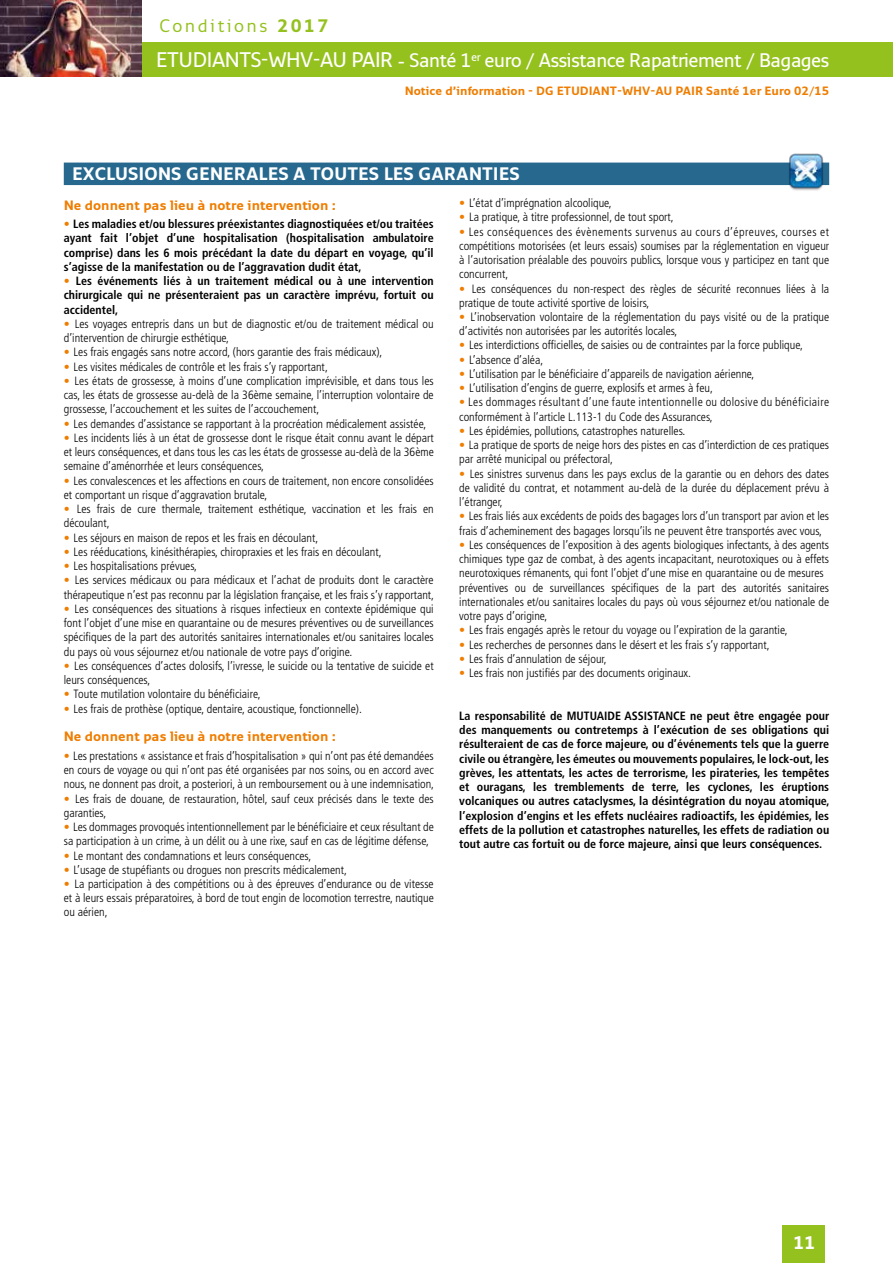
<style>
.page{position:relative;width:893px;height:1263px;background:#fff}
.page>*{position:absolute;margin:0;border:0;box-sizing:border-box;transform-origin:0 0}
.t1{font:600 19.5px "Monitor";letter-spacing:-.02em;color:#fff}
.t2{font:700 18.15px "Monitor";color:#fff}
.t3{font:700 18px "Monitor";color:#fff}
.t4{font:18px "Monitor";letter-spacing:.14em;color:#95c11f}
.t5{font:700 13.5px "Monitor";color:#ef7d00}
.t6{font:300 condensed 12px/14.2px "Frutiger LT Std";color:#000}
.t7{font:700 condensed 12px/14.2px "Frutiger LT Std";color:#000;text-align:justify}
.t8{font:300 condensed 12px/14.2px "Frutiger LT Std";letter-spacing:.03em;color:#000}
.t9{font:700 12px "Monitor";color:#ef7d00}
.s1{font-weight:700}
.s2{font-size:21px}
.s3{color:#ef7d00}
.s4{font-weight:700;color:#ef7d00}
</style>
<div class="page">
<div style="left:64px;top:163px;width:765px;height:22px;background:#27688f"></div>
<img style="left:786px;top:153px;width:40px;height:38px">
<div style="left:0;top:43px;width:893px;height:34px;background:#95c11f"></div>
<div style="left:783px;top:1225px;width:42px;height:38px;background:#95c11f"></div>
<img style="left:0;top:0;width:141px;height:77px">
<h3 class="t4" style="left:159px;top:14px;width:171px">Conditions <span class="s1">2017</span></h3>
<h1 class="t1" style="left:156px;top:48px;width:674px"><span class="s2">ETUDIANTS-WHV-AU PAIR -</span> Santé 1<sup>er</sup> euro / Assistance Rapatriement / Bagages</h1>
<p class="t9" style="left:405px;top:83px;width:426px">Notice d’information - DG ETUDIANT-WHV-AU PAIR Santé 1er Euro 02/15</p>
<h3 class="t3" style="left:72px;top:163px;width:449px">EXCLUSIONS GENERALES A TOUTES LES GARANTIES</h3>
<p class="t5" style="left:64px;top:197px;width:274px">Ne donnent pas lieu à notre intervention :</p>
<p class="t7" style="left:64px;top:217px;width:371px"><span class="s3">•</span> Les maladies et/ou blessures préexistantes diagnostiquées et/ou traitées ayant fait l’objet d’une hospitalisation (hospitalisation ambulatoire comprise) dans les 6 mois précédant la date du départ en voyage, qu’il s’agisse de la manifestation ou de l’aggravation dudit état,</p>
<p class="t7" style="left:64px;top:274px;width:371px"><span class="s3">•</span> Les événements liés à un traitement médical ou à une intervention chirurgicale qui ne présenteraient pas un caractère imprévu, fortuit ou accidentel,</p>
<p class="t6" style="left:64px;top:317px;width:371px"><span class="s4">•</span> Les voyages entrepris dans un but de diagnostic et/ou de traitement médical ou d’intervention de chirurgie esthétique,</p>
<p class="t6" style="left:64px;top:345px;width:320px"><span class="s4">•</span> Les frais engagés sans notre accord, (hors garantie des frais médicaux),</p>
<p class="t6" style="left:64px;top:360px;width:266px"><span class="s4">•</span> Les visites médicales de contrôle et les frais s’y rapportant,</p>
<p class="t6" style="left:64px;top:374px;width:371px;text-align:justify"><span class="s4">•</span> Les états de grossesse, à moins d’une complication imprévisible, et dans tous les cas, les états de grossesse au-delà de la 36ème semaine, l’interruption volontaire de grossesse, l’accouchement et les suites de l’accouchement,</p>
<p class="t6" style="left:64px;top:417px;width:364px"><span class="s4">•</span> Les demandes d’assistance se rapportant à la procréation médicalement assistée,</p>
<p class="t6" style="left:64px;top:431px;width:371px;text-align:justify"><span class="s4">•</span> Les incidents liés à un état de grossesse dont le risque était connu avant le départ et leurs conséquences, et dans tous les cas les états de grossesse au-delà de la 36ème semaine d’aménorrhée et leurs conséquences,</p>
<p class="t6" style="left:64px;top:473px;width:371px"><span class="s4">•</span> Les convalescences et les affections en cours de traitement, non encore consolidées et comportant un risque d’aggravation brutale,</p>
<p class="t6" style="left:64px;top:502px;width:371px"><span class="s4">•</span> Les frais de cure thermale, traitement esthétique, vaccination et les frais en découlant,</p>
<p class="t6" style="left:64px;top:530px;width:256px"><span class="s4">•</span> Les séjours en maison de repos et les frais en découlant,</p>
<p class="t6" style="left:64px;top:545px;width:319px"><span class="s4">•</span> Les rééducations, kinésithérapies, chiropraxies et les frais en découlant,</p>
<p class="t6" style="left:64px;top:559px;width:135px"><span class="s4">•</span> Les hospitalisations prévues,</p>
<p class="t6" style="left:64px;top:573px;width:372px"><span class="s4">•</span> Les services médicaux ou para médicaux et l’achat de produits dont le caractère thérapeutique n’est pas reconnu par la législation française, et les frais s’y rapportant,</p>
<p class="t6" style="left:64px;top:602px;width:371px;text-align:justify"><span class="s4">•</span> Les conséquences des situations à risques infectieux en contexte épidémique qui font l’objet d’une mise en quarantaine ou de mesures préventives ou de surveillances spécifiques de la part des autorités sanitaires internationales et/ou sanitaires locales du pays où vous séjournez et/ou nationale de votre pays d’origine.</p>
<p class="t6" style="left:64px;top:659px;width:371px"><span class="s4">•</span> Les conséquences d’actes dolosifs, l’ivresse, le suicide ou la tentative de suicide et leurs conséquences,</p>
<p class="t6" style="left:64px;top:687px;width:198px"><span class="s4">•</span> Toute mutilation volontaire du bénéficiaire,</p>
<p class="t6" style="left:64px;top:701px;width:300px"><span class="s4">•</span> Les frais de prothèse (optique, dentaire, acoustique, fonctionnelle).</p>
<p class="t5" style="left:64px;top:728px;width:274px">Ne donnent pas lieu à notre intervention :</p>
<p class="t6" style="left:64px;top:749px;width:372px;text-align:justify"><span class="s4">•</span> Les prestations « assistance et frais d’hospitalisation » qui n’ont pas été demandées en cours de voyage ou qui n’ont pas été organisées par nos soins, ou en accord avec nous, ne donnent pas droit, a posteriori, à un remboursement ou à une indemnisation,</p>
<p class="t6" style="left:64px;top:791px;width:371px"><span class="s4">•</span> Les frais de douane, de restauration, hôtel, sauf ceux précisés dans le texte des garanties,</p>
<p class="t6" style="left:64px;top:820px;width:371px"><span class="s4">•</span> Les dommages provoqués intentionnellement par le bénéficiaire et ceux résultant de sa participation à un crime, à un délit ou à une rixe, sauf en cas de légitime défense,</p>
<p class="t6" style="left:64px;top:848px;width:249px"><span class="s4">•</span> Le montant des condamnations et leurs conséquences,</p>
<p class="t6" style="left:64px;top:863px;width:285px"><span class="s4">•</span> L’usage de stupéfiants ou drogues non prescrits médicalement,</p>
<p class="t6" style="left:64px;top:877px;width:371px;text-align:justify"><span class="s4">•</span> La participation à des compétitions ou à des épreuves d’endurance ou de vitesse et à leurs essais préparatoires, à bord de tout engin de locomotion terrestre, nautique ou aérien,</p>
<p class="t6" style="left:459px;top:196px;width:154px"><span class="s4">•</span> L’état d’imprégnation alcoolique,</p>
<p class="t6" style="left:459px;top:210px;width:216px"><span class="s4">•</span> La pratique, à titre professionnel, de tout sport,</p>
<p class="t6" style="left:459px;top:224px;width:371px;text-align:justify"><span class="s4">•</span> Les conséquences des évènements survenus au cours d’épreuves, courses et compétitions motorisées (et leurs essais) soumises par la réglementation en vigueur à l’autorisation préalable des pouvoirs publics, lorsque vous y participez en tant que concurrent,</p>
<p class="t6" style="left:459px;top:281px;width:371px"><span class="s4">•</span> Les conséquences du non-respect des règles de sécurité reconnues liées à la pratique de toute activité sportive de loisirs,</p>
<p class="t6" style="left:459px;top:310px;width:371px"><span class="s4">•</span> L’inobservation volontaire de la réglementation du pays visité ou de la pratique d’activités non autorisées par les autorités locales,</p>
<p class="t6" style="left:459px;top:338px;width:345px"><span class="s4">•</span> Les interdictions officielles, de saisies ou de contraintes par la force publique,</p>
<p class="t6" style="left:459px;top:353px;width:86px"><span class="s4">•</span> L’absence d’aléa,</p>
<p class="t6" style="left:459px;top:367px;width:297px"><span class="s4">•</span> L’utilisation par le bénéficiaire d’appareils de navigation aérienne,</p>
<p class="t6" style="left:459px;top:381px;width:255px"><span class="s4">•</span> L’utilisation d’engins de guerre, explosifs et armes à feu,</p>
<p class="t8" style="left:459px;top:395px;width:371px"><span class="s4">•</span> Les dommages résultant d’une faute intentionnelle ou dolosive du bénéficiaire conformément à l’article L.113-1 du Code des Assurances,</p>
<p class="t6" style="left:459px;top:424px;width:228px"><span class="s4">•</span> Les épidémies, pollutions, catastrophes naturelles.</p>
<p class="t6" style="left:459px;top:438px;width:371px"><span class="s4">•</span> La pratique de sports de neige hors des pistes en cas d’interdiction de ces pratiques par arrêté municipal ou préfectoral,</p>
<p class="t6" style="left:459px;top:467px;width:371px;text-align:justify"><span class="s4">•</span> Les sinistres survenus dans les pays exclus de la garantie ou en dehors des dates de validité du contrat, et notamment au-delà de la durée du déplacement prévu à l’étranger,</p>
<p class="t6" style="left:459px;top:509px;width:371px"><span class="s4">•</span> Les frais liés aux excédents de poids des bagages lors d’un transport par avion et les frais d’acheminement des bagages lorsqu’ils ne peuvent être transportés avec vous,</p>
<p class="t6" style="left:459px;top:538px;width:371px"><span class="s4">•</span> Les conséquences de l’exposition à des agents biologiques infectants, à des agents chimiques type gaz de combat, à des agents incapacitant, neurotoxiques ou à effets neurotoxiques rémanents, qui font l’objet d’une mise en quarantaine ou de mesures préventives ou de surveillances spécifiques de la part des autorités sanitaires internationales et/ou sanitaires locales du pays où vous séjournez et/ou nationale de votre pays d’origine,</p>
<p class="t6" style="left:459px;top:623px;width:330px"><span class="s4">•</span> Les frais engagés après le retour du voyage ou l’expiration de la garantie,</p>
<p class="t6" style="left:459px;top:637px;width:312px"><span class="s4">•</span> Les recherches de personnes dans le désert et les frais s’y rapportant,</p>
<p class="t6" style="left:459px;top:652px;width:149px"><span class="s4">•</span> Les frais d’annulation de séjour,</p>
<p class="t6" style="left:459px;top:666px;width:233px"><span class="s4">•</span> Les frais non justifiés par des documents originaux.</p>
<p class="t7" style="left:459px;top:709px;width:372px">La responsabilité de MUTUAIDE ASSISTANCE ne peut être engagée pour des manquements ou contretemps à l’exécution de ses obligations qui résulteraient de cas de force majeure, ou d’événements tels que la guerre civile ou étrangère, les émeutes ou mouvements populaires, le lock-out, les grèves, les attentats, les actes de terrorisme, les pirateries, les tempêtes et ouragans, les tremblements de terre, les cyclones, les éruptions volcaniques ou autres cataclysmes, la désintégration du noyau atomique, l’explosion d’engins et les effets nucléaires radioactifs, les épidémies, les effets de la pollution et catastrophes naturelles, les effets de radiation ou tout autre cas fortuit ou de force majeure, ainsi que leurs conséquences.</p>
<h2 class="t2" style="left:793px;top:1232px;width:24px">11</h2>
</div>
